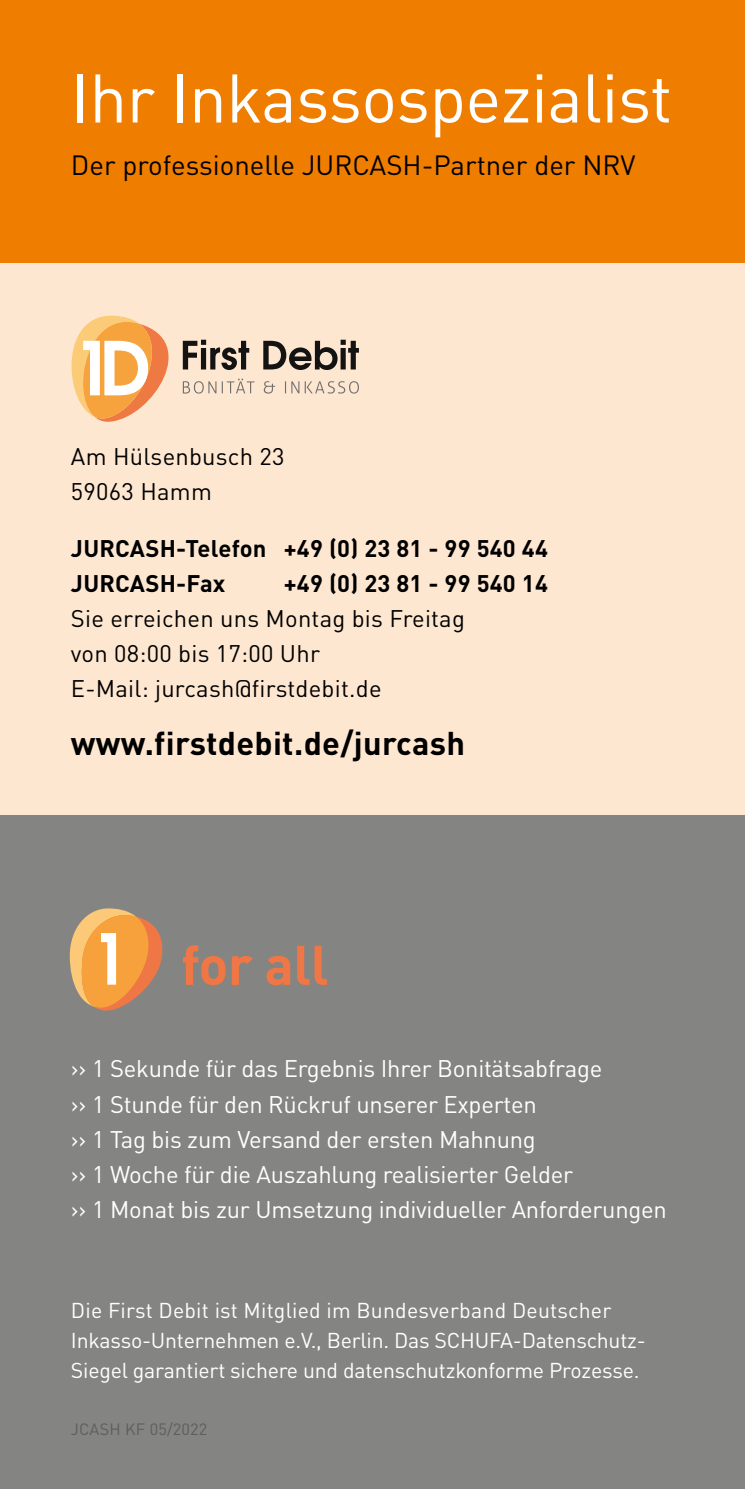
<style>
.page{position:relative;width:745px;height:1489px;background:#fff}
.page>*{position:absolute;margin:0;border:0;box-sizing:border-box;transform-origin:0 0}
.t1{font:67.5px "DINOT";letter-spacing:-.01em;color:#fff}
.t2{font:700 55px "DINOT";letter-spacing:-.01em;color:#ef7745}
.t3{font:700 32.5px "DINOT";letter-spacing:.01em;color:#000}
.t4{font:27.5px "DINOT";color:#000}
.t5{font:23.75px/35px "DINOT";letter-spacing:-.01em;color:#fff}
.t6{font:23.75px/35px "DINOT";letter-spacing:.01em;color:#000}
.t7{font:700 23.75px/35px "DINOT";letter-spacing:.01em;color:#000}
.t8{font:21.25px/30px "DINOT";letter-spacing:-.01em;color:#fff}
.t9{font:16.25px "DINOT";letter-spacing:.01em;color:#5f5e5e}
</style>
<div class="page">
<div style="left:0;top:262px;width:744px;height:553px;background:#fee7d1"></div>
<div style="left:0;top:815px;width:744px;height:673px;background:#848483"></div>
<div style="left:0;top:0;width:744px;height:262px;background:#ef7d00"></div>
<svg style="left:70px;top:908px;width:93px;height:103px"></svg>
<svg style="left:263px;top:340px;width:96px;height:30px"></svg>
<svg style="left:71px;top:315px;width:183px;height:107px"></svg>
<svg style="left:263px;top:381px;width:12px;height:12px"></svg>
<svg style="left:285px;top:381px;width:74px;height:12px"></svg>
<h1 class="t1" style="left:71px;top:56px;width:602px">Ihr Inkassospezialist</h1>
<p class="t4" style="left:71px;top:148px;width:565px">Der professionelle JURCASH-Partner der NRV</p>
<p class="t6" style="left:71px;top:438px;width:215px">Am Hülsenbusch 23<br>59063 Hamm</p>
<p class="t7" style="left:71px;top:530px;width:478px">JURCASH-Telefon +49 (0) 23 81 - 99 540 44<br>JURCASH-Fax</p>
<p class="t7" style="left:283px;top:565px;width:265px">+49 (0) 23 81 - 99 540 14</p>
<p class="t6" style="left:71px;top:600px;width:395px">Sie erreichen uns Montag bis Freitag von 08:00 bis 17:00 Uhr<br>E-Mail: jurcash@firstdebit.de</p>
<h3 class="t3" style="left:71px;top:721px;width:395px">www.firstdebit.de/jurcash</h3>
<h2 class="t2" style="left:181px;top:929px;width:149px">for all</h2>
<p class="t5" style="left:71px;top:1050px;width:597px">›› 1 Sekunde für das Ergebnis Ihrer Bonitätsabfrage<br>›› 1 Stunde für den Rückruf unserer Experten<br>›› 1 Tag bis zum Versand der ersten Mahnung<br>›› 1 Woche für die Auszahlung realisierter Gelder<br>›› 1 Monat bis zur Umsetzung individueller Anforderungen</p>
<p class="t8" style="left:71px;top:1294px;width:576px">Die First Debit ist Mitglied im Bundesverband Deutscher<br>Inkasso-Unternehmen e.V., Berlin. Das SCHUFA-Datenschutz-<br>Siegel garantiert sichere und datenschutzkonforme Prozesse.</p>
<p class="t9" style="left:71px;top:1419px;width:138px">JCASH KF 05/2022</p>
</div>
